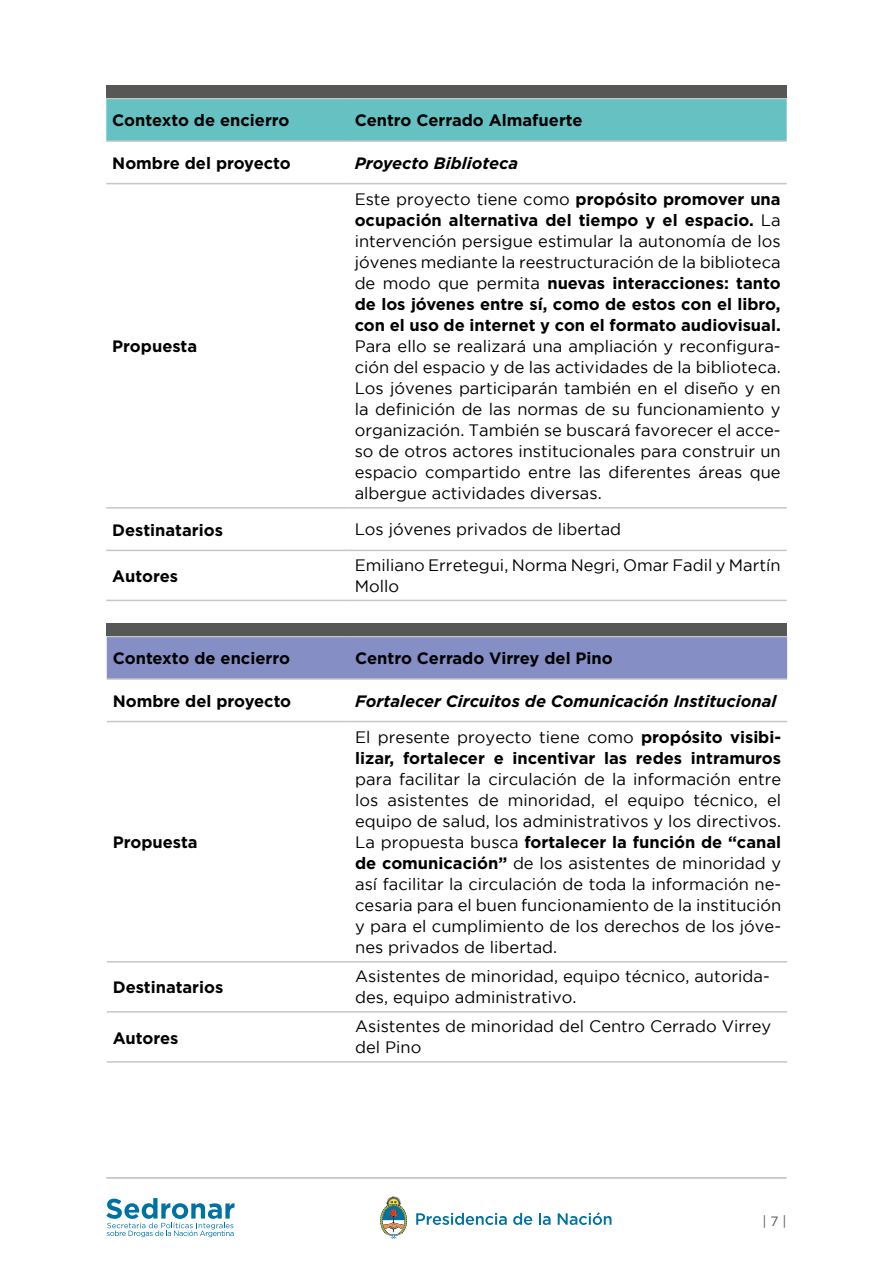
<style>
.page{position:relative;width:893px;height:1263px;background:#fff}
.page>*{position:absolute;margin:0;border:0;box-sizing:border-box;transform-origin:0 0}
.t1{font:16.5px/21px "Gotham";color:#000}
.t2{font:700 16.5px/21px "Gotham";color:#000;text-align:justify}
.t3{font:italic 700 16.5px "Gotham";color:#000}
.t4{font:13.5px "Gotham";color:#575756}
.s1{font-weight:400}
.s2{font-weight:700}
</style>
<div class="page">
<hr style="left:106px;top:1177px;width:681px;height:1px;background:#9d9d9c">
<svg style="left:416px;top:1213px;width:91px;height:12px"></svg>
<svg style="left:513px;top:1213px;width:19px;height:12px"></svg>
<svg style="left:539px;top:1213px;width:12px;height:12px"></svg>
<svg style="left:558px;top:1212px;width:53px;height:13px"></svg>
<svg style="left:380px;top:1196px;width:27px;height:43px"></svg>
<svg style="left:106px;top:1198px;width:128px;height:39px"></svg>
<div style="left:106px;top:99px;width:681px;height:41px;background:#65c1c2"></div>
<hr style="left:106px;top:98px;width:243px;height:1px;background:#c6c6c6">
<hr style="left:349px;top:98px;width:438px;height:1px;background:#c6c6c6">
<hr style="left:106px;top:140px;width:243px;height:2px;background:#c6c6c6">
<hr style="left:349px;top:140px;width:438px;height:2px;background:#c6c6c6">
<hr style="left:106px;top:183px;width:243px;height:1px;background:#c6c6c6">
<hr style="left:349px;top:183px;width:438px;height:1px;background:#c6c6c6">
<hr style="left:106px;top:507px;width:243px;height:2px;background:#c6c6c6">
<hr style="left:349px;top:507px;width:438px;height:2px;background:#c6c6c6">
<hr style="left:106px;top:550px;width:243px;height:1px;background:#c6c6c6">
<hr style="left:349px;top:550px;width:438px;height:1px;background:#c6c6c6">
<hr style="left:106px;top:600px;width:243px;height:1px;background:#c6c6c6">
<hr style="left:349px;top:600px;width:438px;height:1px;background:#c6c6c6">
<div style="left:107px;top:637px;width:680px;height:41px;background:#868ec6"></div>
<hr style="left:107px;top:636px;width:242px;height:1px;background:#c6c6c6">
<hr style="left:349px;top:636px;width:438px;height:1px;background:#c6c6c6">
<hr style="left:107px;top:678px;width:242px;height:2px;background:#c6c6c6">
<hr style="left:349px;top:678px;width:438px;height:2px;background:#c6c6c6">
<hr style="left:107px;top:721px;width:242px;height:1px;background:#c6c6c6">
<hr style="left:349px;top:721px;width:438px;height:1px;background:#c6c6c6">
<hr style="left:107px;top:961px;width:242px;height:1px;background:#c6c6c6">
<hr style="left:349px;top:961px;width:438px;height:1px;background:#c6c6c6">
<hr style="left:107px;top:1011px;width:242px;height:1px;background:#c6c6c6">
<hr style="left:349px;top:1011px;width:438px;height:1px;background:#c6c6c6">
<hr style="left:107px;top:1061px;width:242px;height:2px;background:#c6c6c6">
<hr style="left:349px;top:1061px;width:438px;height:2px;background:#c6c6c6">
<div style="left:106px;top:623px;width:681px;height:13px;background:#575756"></div>
<div style="left:106px;top:85px;width:681px;height:13px;background:#575756"></div>
<p class="t2" style="left:112px;top:110px;width:179px">Contexto de encierro</p>
<p class="t2" style="left:355px;top:110px;width:229px">Centro Cerrado Almafuerte</p>
<p class="t2" style="left:112px;top:152px;width:180px">Nombre del proyecto</p>
<p class="t3" style="left:355px;top:152px;width:165px">Proyecto Biblioteca</p>
<p class="t2" style="left:112px;top:336px;width:86px">Propuesta</p>
<p class="t2" style="left:355px;top:189px;width:427px"><span class="s1">Este proyecto tiene como</span> propósito promover una ocupación alternativa del tiempo y el espacio. <span class="s1">La intervención persigue estimular la autonomía de los jóvenes mediante la reestructuración de la biblioteca de modo que permita</span> nuevas interacciones: tanto de los jóvenes entre sí, como de estos con el libro, con el uso de internet y con el formato audiovisual.</p>
<p class="t1" style="left:355px;top:336px;width:427px;text-align:justify">Para ello se realizará una ampliación y reconfigura&shy;ción del espacio y de las actividades de la biblioteca.<br>Los jóvenes participarán también en el diseño y en la definición de las normas de su funcionamiento y organización. También se buscará favorecer el acce&shy;so de otros actores institucionales para construir un espacio compartido entre las diferentes áreas que albergue actividades diversas.</p>
<p class="t2" style="left:112px;top:519px;width:112px">Destinatarios</p>
<p class="t1" style="left:355px;top:519px;width:268px">Los jóvenes privados de libertad</p>
<p class="t2" style="left:112px;top:566px;width:67px">Autores</p>
<p class="t1" style="left:355px;top:554px;width:427px">Emiliano Erretegui, Norma Negri, Omar Fadil y Martín<br>Mollo</p>
<p class="t2" style="left:113px;top:648px;width:179px">Contexto de encierro</p>
<p class="t2" style="left:355px;top:648px;width:259px">Centro Cerrado Virrey del Pino</p>
<p class="t2" style="left:113px;top:690px;width:180px">Nombre del proyecto</p>
<p class="t3" style="left:355px;top:690px;width:423px">Fortalecer Circuitos de Comunicación Institucional</p>
<p class="t2" style="left:113px;top:832px;width:86px">Propuesta</p>
<p class="t2" style="left:355px;top:727px;width:427px"><span class="s1">El presente proyecto tiene como</span> propósito visibi&shy;lizar, fortalecer e incentivar las redes intramuros</p>
<p class="t1" style="left:355px;top:769px;width:427px;text-align:justify">para facilitar la circulación de la información entre los asistentes de minoridad, el equipo técnico, el equipo de salud, los administrativos y los directivos.<br>La propuesta busca <span class="s2">fortalecer la función de “canal de comunicación”</span> de los asistentes de minoridad y así facilitar la circulación de toda la información ne&shy;cesaria para el buen funcionamiento de la institución y para el cumplimiento de los derechos de los jóve&shy;nes privados de libertad.</p>
<p class="t2" style="left:113px;top:977px;width:112px">Destinatarios</p>
<p class="t1" style="left:355px;top:966px;width:416px">Asistentes de minoridad, equipo técnico, autorida&shy;des, equipo administrativo.</p>
<p class="t2" style="left:113px;top:1027px;width:67px">Autores</p>
<p class="t1" style="left:355px;top:1016px;width:418px">Asistentes de minoridad del Centro Cerrado Virrey del Pino</p>
<p class="t4" style="left:762px;top:1213px;width:26px">| 7 |</p>
</div>
